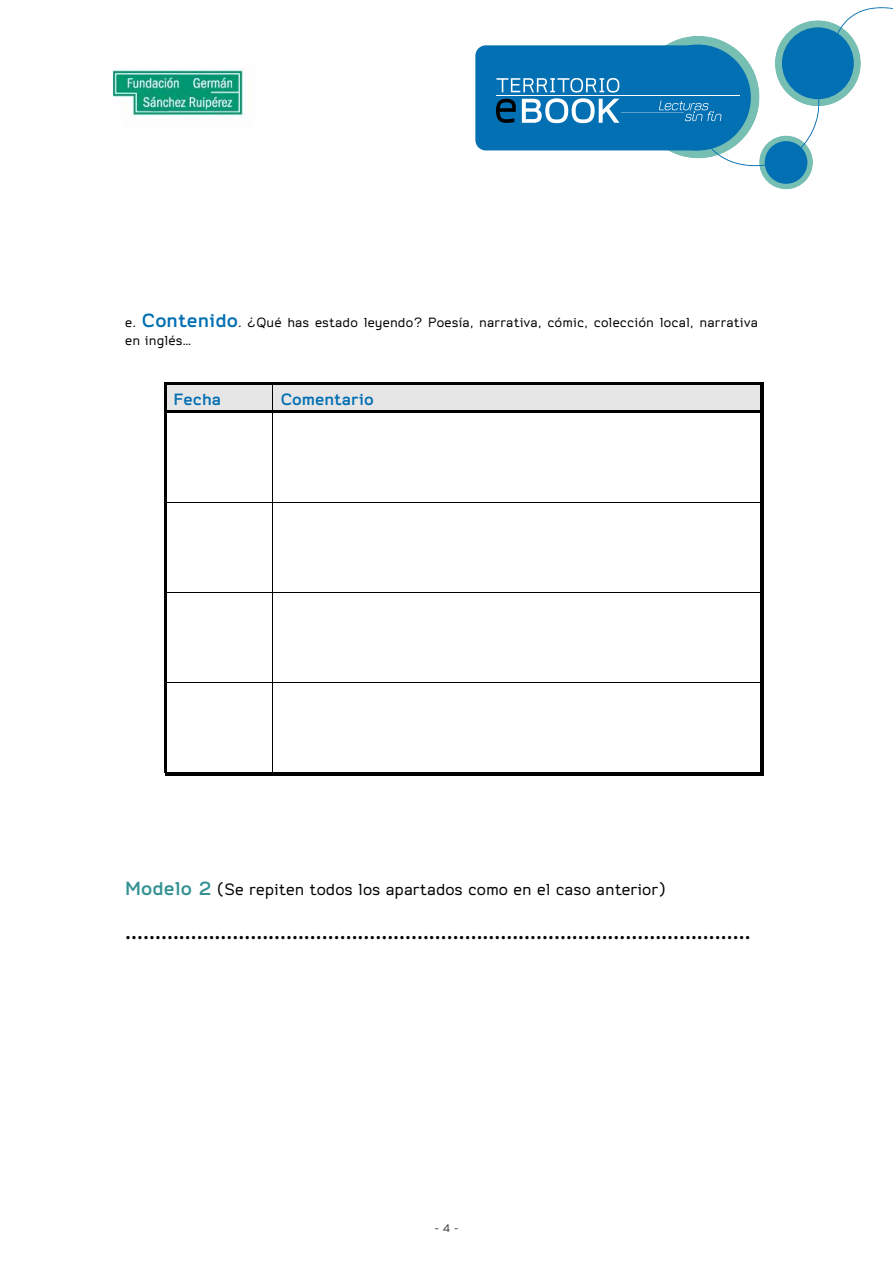
<style>
.page{position:relative;width:893px;height:1263px;background:#fff}
.page>*{position:absolute;margin:0;border:0;box-sizing:border-box;transform-origin:0 0}
.t1{font:17.85px "Do Gothic";color:#000}
.t2{font:700 17.85px "Myriad Pro";color:#000}
.t3{font:700 17.85px "Do Gothic";color:#026fb3}
.t4{font:14.7px/17.5px "Do Gothic";letter-spacing:.01em;color:#000}
.t5{font:12px "Do Gothic";color:#383535}
.s1{font-weight:700;font-size:20.7px;color:#026fb3}
.s2{font-weight:700;font-size:20.7px;color:#339192}
</style>
<div class="page">
<div style="left:167px;top:385px;width:105px;height:26px;background:#e6e6e6"></div>
<div style="left:273px;top:385px;width:487px;height:26px;background:#e6e6e6"></div>
<hr style="left:167px;top:383px;width:105px;height:2px;background:#000">
<hr style="left:275px;top:383px;width:485px;height:2px;background:#000">
<hr style="left:165px;top:385px;width:2px;height:26px;background:#000">
<hr style="left:760px;top:385px;width:4px;height:26px;background:#000">
<hr style="left:167px;top:411px;width:105px;height:2px;background:#000">
<svg style="left:272px;top:383px;width:3px;height:30px"></svg>
<hr style="left:275px;top:411px;width:485px;height:2px;background:#000">
<hr style="left:165px;top:413px;width:2px;height:89px;background:#000">
<hr style="left:272px;top:413px;width:1px;height:89px;background:#000">
<hr style="left:760px;top:413px;width:4px;height:89px;background:#000">
<hr style="left:167px;top:502px;width:105px;height:1px;background:#000">
<hr style="left:273px;top:502px;width:487px;height:1px;background:#000">
<hr style="left:165px;top:503px;width:2px;height:89px;background:#000">
<hr style="left:272px;top:503px;width:1px;height:89px;background:#000">
<hr style="left:760px;top:503px;width:4px;height:89px;background:#000">
<hr style="left:167px;top:592px;width:105px;height:1px;background:#000">
<hr style="left:273px;top:592px;width:487px;height:1px;background:#000">
<hr style="left:165px;top:593px;width:2px;height:89px;background:#000">
<hr style="left:272px;top:593px;width:1px;height:89px;background:#000">
<hr style="left:760px;top:593px;width:4px;height:89px;background:#000">
<hr style="left:167px;top:682px;width:105px;height:1px;background:#000">
<hr style="left:273px;top:682px;width:487px;height:1px;background:#000">
<hr style="left:165px;top:683px;width:2px;height:90px;background:#000">
<hr style="left:165px;top:773px;width:107px;height:3px;background:#000">
<hr style="left:272px;top:683px;width:1px;height:90px;background:#000">
<svg style="left:272px;top:773px;width:4px;height:3px"></svg>
<hr style="left:276px;top:773px;width:484px;height:3px;background:#000">
<hr style="left:760px;top:683px;width:4px;height:90px;background:#000">
<svg style="left:760px;top:773px;width:4px;height:3px"></svg>
<img style="left:112px;top:68px;width:133px;height:50px">
<div style="left:637px;top:36px;width:122px;height:122px;background:#77beb3;border-radius:50%"></div>
<div style="left:645px;top:45px;width:106px;height:106px;background:#0370b3;border-radius:50%"></div>
<div style="left:475px;top:45px;width:232px;height:105px;background:#0370b3;border-radius:10px"></div>
<div style="left:759px;top:136px;width:54px;height:53px;background:#77beb3;border-radius:50%"></div>
<div style="left:765px;top:141px;width:42px;height:43px;background:#0370b3;border-radius:50%"></div>
<div style="left:775px;top:20px;width:86px;height:86px;background:#77beb3;border-radius:50%"></div>
<div style="left:782px;top:27px;width:72px;height:72px;background:#0370b3;border-radius:50%"></div>
<svg style="left:791px;top:87px;width:29px;height:70px"></svg>
<svg style="left:834px;top:7px;width:59px;height:34px"></svg>
<svg style="left:698px;top:129px;width:79px;height:37px"></svg>
<hr style="left:496px;top:95px;width:243px;height:1px;background:#fff">
<svg style="left:496px;top:78px;width:123px;height:45px"></svg>
<hr style="left:621px;top:113px;width:63px;height:1px;background:#fff">
<svg style="left:659px;top:100px;width:62px;height:21px"></svg>
<p class="t4" style="left:125px;top:315px;width:634px">e. <span class="s1">Contenido</span>. ¿Qué has estado leyendo? Poesía, narrativa, cómic, colección local, narrativa en inglés…</p>
<p class="t3" style="left:174px;top:390px;width:49px">Fecha</p>
<p class="t3" style="left:281px;top:390px;width:94px">Comentario</p>
<p class="t1" style="left:125px;top:882px;width:542px"><span class="s2">Modelo 2</span> (Se repiten todos los apartados como en el caso anterior)</p>
<p class="t2" style="left:125px;top:921px;width:627px">……………………………………………………………………………………………</p>
<p class="t5" style="left:434px;top:1221px;width:26px">- 4 -</p>
</div>
